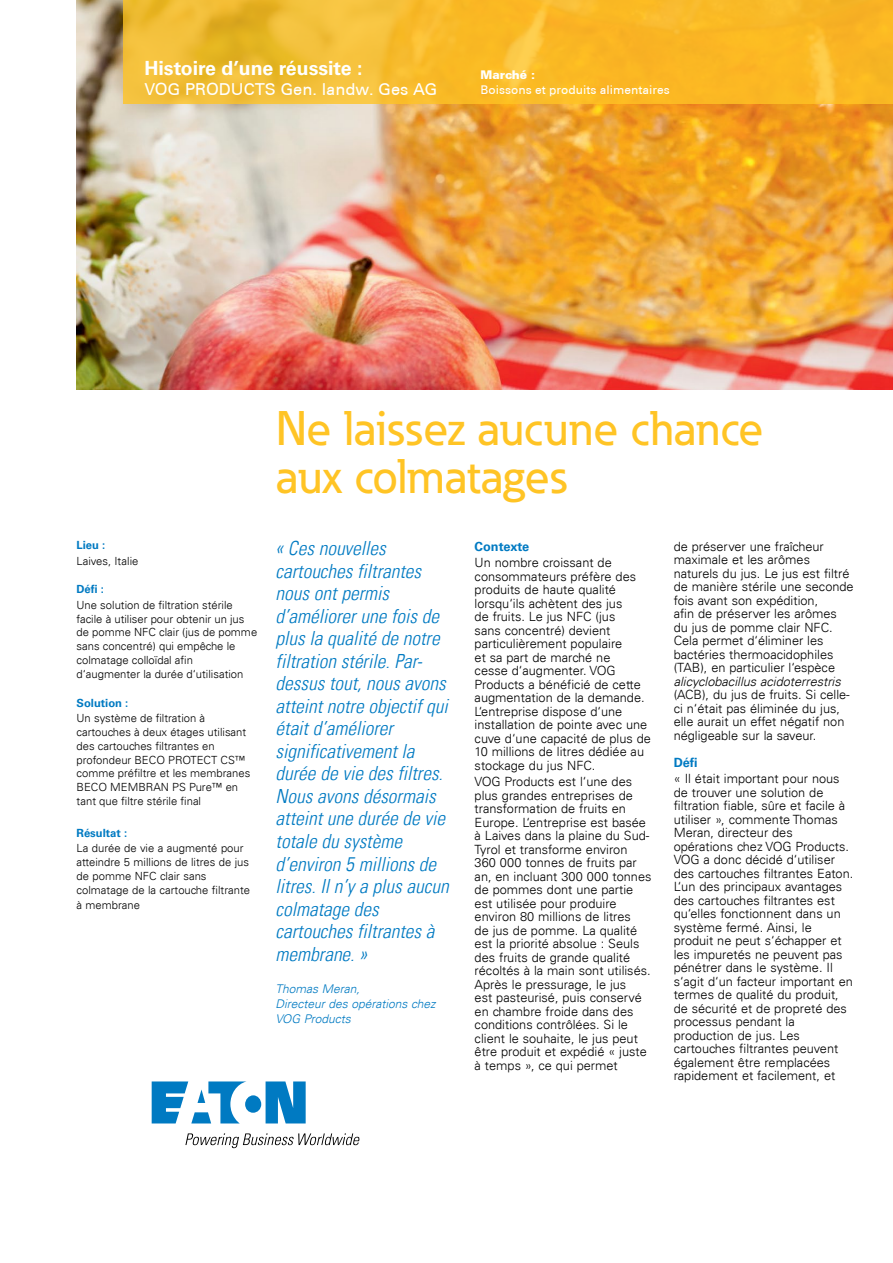
<style>
.page{position:relative;width:893px;height:1263px;background:#fff}
.page>*{position:absolute;margin:0;border:0;box-sizing:border-box;transform-origin:0 0}
.t1{font:500 48px/48px "Eaton";color:#ffc425}
.t2{font:italic 300 condensed 19.5px/22.5px "Univers LT";color:#007ac2}
.t3{font:700 19.5px "Univers LT Std";color:#fff}
.t4{font:500 16.5px "Univers CE";color:#fff}
.t5{font:300 12.75px/13.5px "Univers LT";color:#000}
.t6{font:italic 300 12.75px "Univers LT";color:#000}
.t7{font:700 12.75px "Univers LT Std";color:#007ac2}
.t8{font:italic 300 12px/15px "Univers LT";color:#007ac2}
.t9{font:500 12px "Univers CE";color:#fff}
.t10{font:900 12px "Univers CE";color:#fff}
.t11{font:300 11.25px/13.8px "Univers LT";color:#000}
.t12{font:700 11.25px "Univers LT Std";color:#007ac2}
</style>
<div class="page">
<img style="left:77px;top:0;width:816px;height:389px">
<svg style="left:123px;top:0;width:770px;height:104px;background:#f6ba2c"></svg>
<svg style="left:152px;top:1081px;width:154px;height:42px"></svg>
<svg style="left:185px;top:1133px;width:175px;height:15px"></svg>
<h2 class="t3" style="left:144px;top:57px;width:220px">Histoire d’une réussite :</h2>
<p class="t4" style="left:144px;top:79px;width:295px">VOG PRODUCTS Gen. landw. Ges AG</p>
<p class="t10" style="left:480px;top:67px;width:56px">Marché :</p>
<p class="t9" style="left:480px;top:83px;width:191px">Boissons et produits alimentaires</p>
<p class="t12" style="left:77px;top:539px;width:30px">Lieu :</p>
<p class="t11" style="left:77px;top:554px;width:63px">Laives, Italie</p>
<p class="t12" style="left:77px;top:583px;width:29px">Défi :</p>
<p class="t11" style="left:77px;top:598px;width:182px">Une solution de filtration stérile facile à utiliser pour obtenir un jus de pomme NFC clair (jus de pomme sans concentré) qui empêche le colmatage colloïdal afin d‘augmenter la durée d‘utilisation</p>
<p class="t12" style="left:77px;top:696px;width:53px">Solution :</p>
<p class="t11" style="left:77px;top:711px;width:175px">Un système de filtration à cartouches à deux étages utilisant des cartouches filtrantes en profondeur BECO PROTECT CS™ comme préfiltre et les membranes<br>BECO MEMBRAN PS Pure™ en tant que filtre stérile final</p>
<p class="t12" style="left:77px;top:826px;width:52px">Résultat :</p>
<p class="t11" style="left:77px;top:841px;width:175px">La durée de vie a augmenté pour atteindre 5 millions de litres de jus de pomme NFC clair sans colmatage de la cartouche filtrante</p>
<p class="t11" style="left:77px;top:898px;width:65px">à membrane</p>
<h1 class="t1" style="left:276px;top:404px;width:489px">Ne laissez aucune chance aux colmatages</h1>
<p class="t2" style="left:276px;top:537px;width:175px">« Ces nouvelles cartouches filtrantes nous ont permis d’améliorer une fois de plus la qualité de notre filtration stérile. Par&shy;dessus tout, nous avons atteint notre objectif qui était d’améliorer significativement la durée de vie des filtres.<br>Nous avons désormais atteint une durée de vie totale du système d’environ 5 millions de litres. Il n’y a plus aucun colmatage des cartouches filtrantes à membrane. »</p>
<p class="t8" style="left:276px;top:982px;width:161px">Thomas Meran,<br>Directeur des opérations chez<br>VOG Products</p>
<p class="t7" style="left:475px;top:539px;width:56px">Contexte</p>
<p class="t5" style="left:475px;top:556px;width:178px">Un nombre croissant de consommateurs préfère des produits de haute qualité lorsqu‘ils achètent des jus<br>de fruits. Le jus NFC (jus<br>sans concentré) devient particulièrement populaire<br>et sa part de marché ne<br>cesse d‘augmenter. VOG<br>Products a bénéficié de cette augmentation de la demande.<br>L‘entreprise dispose d‘une installation de pointe avec une cuve d‘une capacité de plus de<br>10 millions de litres dédiée au stockage du jus NFC.</p>
<p class="t5" style="left:475px;top:775px;width:178px">VOG Products est l‘une des plus grandes entreprises de transformation de fruits en<br>Europe. L‘entreprise est basée à Laives dans la plaine du Sud-<br>Tyrol et transforme environ<br>360 000 tonnes de fruits par an, en incluant 300 000 tonnes de pommes dont une partie est utilisée pour produire environ 80 millions de litres<br>de jus de pomme. La qualité est la priorité absolue : Seuls des fruits de grande qualité récoltés à la main sont utilisés.<br>Après le pressurage, le jus<br>est pasteurisé, puis conservé en chambre froide dans des conditions contrôlées. Si le client le souhaite, le jus peut être produit et expédié « juste à temps », ce qui permet</p>
<p class="t5" style="left:674px;top:539px;width:182px">de préserver une fraîcheur maximale et les arômes naturels du jus. Le jus est filtré de manière stérile une seconde fois avant son expédition,<br>afin de préserver les arômes du jus de pomme clair NFC.<br>Cela permet d‘éliminer les bactéries thermoacidophiles (TAB), en particulier l‘espèce</p>
<p class="t6" style="left:674px;top:673px;width:169px">alicyclobacillus acidoterrestris</p>
<p class="t5" style="left:674px;top:688px;width:178px">(ACB), du jus de fruits. Si celle&shy;ci n‘était pas éliminée du jus, elle aurait un effet négatif non négligeable sur la saveur.</p>
<p class="t7" style="left:674px;top:755px;width:26px">Défi</p>
<p class="t5" style="left:674px;top:772px;width:181px">« Il était important pour nous de trouver une solution de filtration fiable, sûre et facile à utiliser », commente Thomas<br>Meran, directeur des opérations chez VOG Products.<br>VOG a donc décidé d‘utiliser des cartouches filtrantes Eaton.<br>L‘un des principaux avantages des cartouches filtrantes est qu‘elles fonctionnent dans un système fermé. Ainsi, le produit ne peut s‘échapper et les impuretés ne peuvent pas pénétrer dans le système. Il s‘agit d‘un facteur important en termes de qualité du produit, de sécurité et de propreté des processus pendant la production de jus. Les cartouches filtrantes peuvent également être remplacées rapidement et facilement, et</p>
</div>
